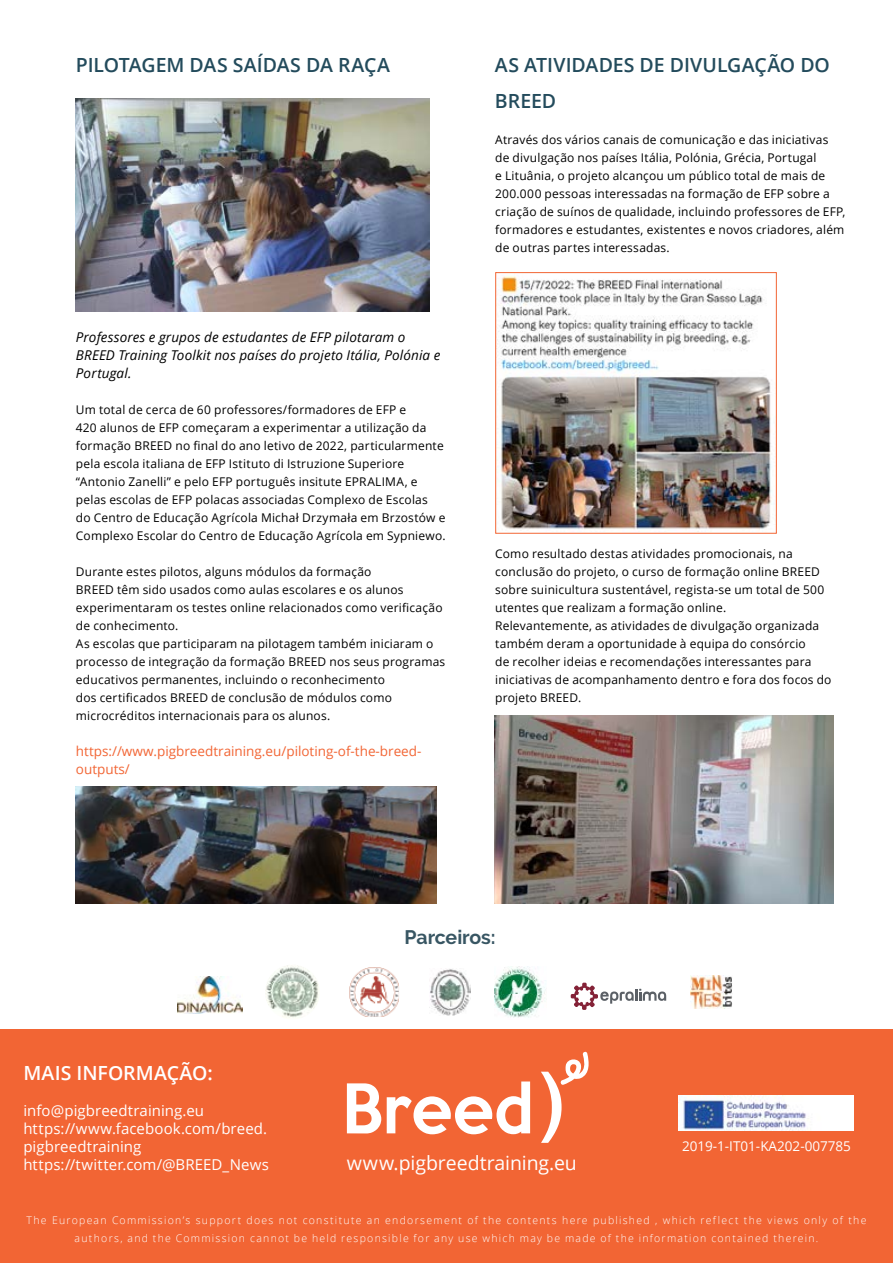
<style>
.page{position:relative;width:893px;height:1263px;background:#fff}
.page>*{position:absolute;margin:0;border:0;box-sizing:border-box;transform-origin:0 0}
.t1{font:600 19.5px/36px "Open Sans";letter-spacing:-.005em;color:#234b5c}
.t2{font:19.5px "Open Sans";letter-spacing:-.005em;color:#fff}
.t3{font:600 19.5px "Open Sans";letter-spacing:.005em;color:#fff}
.t4{font:700 19.5px "Raleway";letter-spacing:-.005em;color:#385663}
.t5{font:15px/18px "Open Sans";letter-spacing:.005em;color:#fff}
.t6{font:italic 13.5px/18px "Open Sans";letter-spacing:.01em;color:#000}
.t7{font:13.5px/18px "Open Sans";color:#f26534}
.t8{font:13.5px "Open Sans";color:#fff}
.t9{font:12px/18px "Open Sans";letter-spacing:.015em;color:#000}
.t10{font:300 10.5px/18px "Open Sans";letter-spacing:.12em;color:#fff;text-align:center}
</style>
<div class="page">
<div style="left:0;top:1029px;width:893px;height:234px;background:#f26534"></div>
<svg style="left:347px;top:1083px;width:34px;height:50px"></svg>
<svg style="left:387px;top:1081px;width:143px;height:53px"></svg>
<svg style="left:541px;top:1051px;width:48px;height:92px"></svg>
<img style="left:678px;top:1096px;width:176px;height:35px">
<img style="left:178px;top:977px;width:64px;height:36px">
<img style="left:349px;top:967px;width:50px;height:50px">
<img style="left:430px;top:969px;width:40px;height:46px">
<img style="left:691px;top:975px;width:41px;height:34px">
<svg style="left:571px;top:983px;width:95px;height:27px"></svg>
<img style="left:265px;top:965px;width:55px;height:54px;border-radius:27px">
<img style="left:495px;top:966px;width:51px;height:52px">
<img style="left:497px;top:276px;width:275px;height:256px">
<div style="left:495px;top:272px;width:282px;height:262px;border:1px solid #f26534"></div>
<img style="left:75px;top:98px;width:355px;height:213px">
<img style="left:76px;top:787px;width:361px;height:117px">
<img style="left:495px;top:716px;width:338px;height:188px">
<h1 class="t1" style="left:76px;top:47px;width:315px">PILOTAGEM DAS SAÍDAS DA RAÇA</h1>
<p class="t6" style="left:76px;top:328px;width:366px">Professores e grupos de estudantes de EFP pilotaram o<br>BREED Training Toolkit nos países do projeto Itália, Polónia e<br>Portugal.</p>
<p class="t9" style="left:76px;top:400px;width:371px">Um total de cerca de 60 professores/formadores de EFP e<br>420 alunos de EFP começaram a experimentar a utilização da formação BREED no final do ano letivo de 2022, particularmente pela escola italiana de EFP Istituto di Istruzione Superiore “Antonio Zanelli” e pelo EFP português insitute EPRALIMA, e pelas escolas de EFP polacas associadas Complexo de Escolas do Centro de Educação Agrícola Michał Drzymała em Brzostów e Complexo Escolar do Centro de Educação Agrícola em Sypniewo.</p>
<p class="t9" style="left:76px;top:562px;width:371px">Durante estes pilotos, alguns módulos da formação<br>BREED têm sido usados como aulas escolares e os alunos experimentaram os testes online relacionados como verificação de conhecimento.<br>As escolas que participaram na pilotagem também iniciaram o processo de integração da formação BREED nos seus programas educativos permanentes, incluindo o reconhecimento<br>dos certificados BREED de conclusão de módulos como microcréditos internacionais para os alunos.</p>
<p class="t7" style="left:76px;top:742px;width:347px">https://www.pigbreedtraining.eu/piloting-of-the-breed&shy;outputs/</p>
<h1 class="t1" style="left:495px;top:47px;width:337px">AS ATIVIDADES DE DIVULGAÇÃO DO<br>BREED</h1>
<p class="t9" style="left:495px;top:130px;width:352px">Através dos vários canais de comunicação e das iniciativas de divulgação nos países Itália, Polónia, Grécia, Portugal<br>e Lituânia, o projeto alcançou um público total de mais de 200.000 pessoas interessadas na formação de EFP sobre a criação de suínos de qualidade, incluindo professores de EFP, formadores e estudantes, existentes e novos criadores, além de outras partes interessadas.</p>
<p class="t9" style="left:495px;top:544px;width:338px">Como resultado destas atividades promocionais, na conclusão do projeto, o curso de formação online BREED sobre suinicultura sustentável, regista-se um total de 500 utentes que realizam a formação online.<br>Relevantemente, as atividades de divulgação organizada também deram a oportunidade à equipa do consórcio<br>de recolher ideias e recomendações interessantes para iniciativas de acompanhamento dentro e fora dos focos do projeto BREED.</p>
<h1 class="t3" style="left:23px;top:1060px;width:191px">MAIS INFORMAÇÃO:</h1>
<p class="t5" style="left:23px;top:1101px;width:247px">info@pigbreedtraining.eu https://www.facebook.com/breed. pigbreedtraining https://twitter.com/@BREED_News</p>
<h1 class="t4" style="left:404px;top:926px;width:93px">Parceiros:</h1>
<h1 class="t2" style="left:347px;top:1150px;width:231px">www.pigbreedtraining.eu</h1>
<p class="t8" style="left:682px;top:1136px;width:171px">2019-1-IT01-KA202-007785</p>
<p class="t10" style="left:27px;top:1211px;width:841px">The European Commission’s support does not constitute an endorsement of the contents here published , which reflect the views only of the authors, and the Commission cannot be held responsible for any use which may be made of the information contained therein.</p>
</div>
